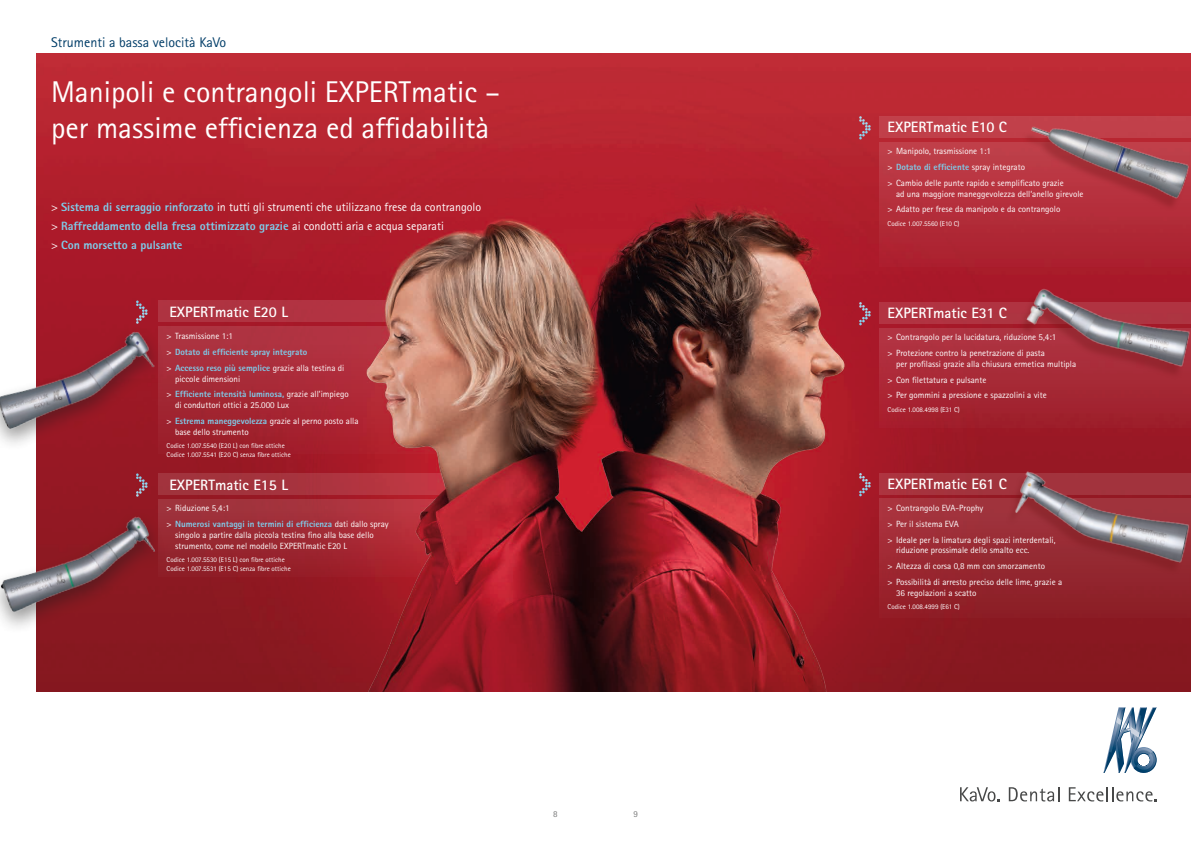
<style>
.page{position:relative;width:1191px;height:842px;background:#fff}
.page>*{position:absolute;margin:0;border:0;box-sizing:border-box;transform-origin:0 0}
.t1{font:30px/36px "Agfa Rotis Sans Serif";color:#fff}
.t2{font:700 15px "Agfa Rotis Sans Serif";color:#fff}
.t3{font:14px "Agfa Rotis Sans Serif";color:#003d68}
.t4{font:800 12px/19.4px "Agfa Rotis Sans Serif";color:#7fcdeb}
.t5{font:9px/15.8px "Agfa Rotis Sans Serif";color:#fff}
.t6{font:800 9px/15.8px "Agfa Rotis Sans Serif";color:#7fcdeb}
.t7{font:9px "Agfa Rotis Sans Serif";color:#777878}
.t8{font:7px/8.4px "Agfa Rotis Sans Serif";color:#fff}
.s1{font-weight:400;color:#fff}
.s2{font-weight:800;color:#7fcdeb}
</style>
<div class="page">
<img style="left:37px;top:54px;width:1154px;height:638px">
<svg style="left:1103px;top:707px;width:53px;height:66px"></svg>
<svg style="left:1008px;top:787px;width:51px;height:14px"></svg>
<svg style="left:1068px;top:787px;width:89px;height:14px"></svg>
<svg style="left:960px;top:787px;width:40px;height:14px"></svg>
<svg style="left:158px;top:300px;width:281px;height:22px;background:#b6444c"></svg>
<svg style="left:158px;top:326px;width:281px;height:128px;background:#b03c42"></svg>
<svg style="left:136px;top:300px;width:11px;height:21px"></svg>
<svg style="left:158px;top:473px;width:301px;height:22px;background:#aa353e"></svg>
<svg style="left:158px;top:499px;width:281px;height:77px;background:#a02832"></svg>
<svg style="left:136px;top:473px;width:11px;height:21px"></svg>
<img style="left:0;top:324px;width:169px;height:126px">
<div style="left:0;top:511px;width:169px;height:124px;background:#1c1b1a;opacity:.45"></div>
<img style="left:0;top:507px;width:163px;height:123px">
<div style="left:879px;top:473px;width:312px;height:21px;background:#a5333d"></div>
<div style="left:879px;top:499px;width:312px;height:119px;background:linear-gradient(to right,#9d2a33,#8a1f27)"></div>
<svg style="left:859px;top:473px;width:11px;height:20px"></svg>
<div style="left:1005px;top:476px;width:183px;height:100px;background:#93272f"></div>
<img style="left:1006px;top:466px;width:185px;height:100px">
<svg style="left:859px;top:302px;width:11px;height:20px"></svg>
<div style="left:879px;top:302px;width:312px;height:21px;background:#b03341"></div>
<div style="left:879px;top:328px;width:312px;height:99px;background:linear-gradient(to right,#ab2a38,#9f232e)"></div>
<div style="left:1016px;top:293px;width:172px;height:87px;background:#701416;opacity:.35"></div>
<img style="left:1020px;top:284px;width:171px;height:94px">
<div style="left:879px;top:116px;width:312px;height:21px;background:#c1404a"></div>
<div style="left:879px;top:142px;width:312px;height:124px;background:linear-gradient(to bottom,#c0414b,#aa1f2e)"></div>
<svg style="left:859px;top:116px;width:11px;height:21px"></svg>
<img style="left:1016px;top:126px;width:175px;height:97px">
<h3 class="t3" style="left:51px;top:34px;width:177px">Strumenti a bassa velocità KaVo</h3>
<h1 class="t1" style="left:51px;top:74px;width:450px">Manipoli e contrangoli EXPERTmatic – per massime efficienza ed affidabilità</h1>
<h3 class="t4" style="left:51px;top:197px;width:432px"><span class="s1">&gt;</span> Sistema di serraggio rinforzato <span class="s1">in tutti gli strumenti che utilizzano frese da contrangolo &gt;</span> Raffreddamento della fresa ottimizzato grazie <span class="s1">ai condotti aria e acqua separati<br>&gt;</span> Con morsetto a pulsante</h3>
<h2 class="t2" style="left:169px;top:302px;width:120px">EXPERTmatic E20 L</h2>
<p class="t6" style="left:167px;top:328px;width:179px"><span class="s1">&gt; Trasmissione 1:1<br>&gt;</span> Dotato di efficiente spray integrato<br><span class="s1">&gt;</span> Accesso reso più semplice <span class="s1">grazie alla testina di</span></p>
<p class="t5" style="left:167px;top:371px;width:184px;text-indent:9px">piccole dimensioni<br>&gt; <span class="s2">Efficiente intensità luminosa,</span> grazie all’impiego</p>
<p class="t5" style="left:167px;top:397px;width:193px;text-indent:9px">di conduttori ottici a 25.000 Lux<br>&gt; <span class="s2">Estrema maneggevolezza</span> grazie al perno posto alla</p>
<p class="t5" style="left:175px;top:424px;width:75px">base dello strumento</p>
<p class="t8" style="left:167px;top:442px;width:126px">Codice 1.007.5540 (E20 L) con fibre ottiche<br>Codice 1.007.5541 (E20 C) senza fibre ottiche</p>
<h2 class="t2" style="left:169px;top:475px;width:120px">EXPERTmatic E15 L</h2>
<p class="t6" style="left:167px;top:500px;width:224px"><span class="s1">&gt; Riduzione 5,4:1<br>&gt;</span> Numerosi vantaggi in termini di efficienza <span class="s1">dati dallo spray</span></p>
<p class="t5" style="left:175px;top:529px;width:200px;line-height:10.8px">singolo a partire dalla piccola testina fino alla base dello strumento, come nel modello EXPERTmatic E20 L</p>
<p class="t8" style="left:167px;top:556px;width:126px">Codice 1.007.5530 (E15 L) con fibre ottiche<br>Codice 1.007.5531 (E15 C) senza fibre ottiche</p>
<p class="t7" style="left:553px;top:809px;width:6px">8</p>
<p class="t7" style="left:633px;top:809px;width:6px">9</p>
<h2 class="t2" style="left:887px;top:118px;width:121px">EXPERTmatic E10 C</h2>
<p class="t5" style="left:887px;top:143px;width:178px">&gt; Manipolo, trasmissione 1:1<br>&gt; <span class="s2">Dotato di efficiente</span> spray integrato<br>&gt; Cambio delle punte rapido e semplificato grazie</p>
<p class="t5" style="left:887px;top:186px;width:197px;text-indent:9px">ad una maggiore maneggevolezza dell‘anello girevole &gt; Adatto per frese da manipolo e da contrangolo</p>
<p class="t8" style="left:887px;top:219px;width:73px">Codice 1.007.5560 (E10 C)</p>
<h2 class="t2" style="left:887px;top:304px;width:121px">EXPERTmatic E31 C</h2>
<p class="t5" style="left:887px;top:329px;width:170px">&gt; Contrangolo per la lucidatura, riduzione 5,4:1 &gt; Protezione contro la penetrazione di pasta</p>
<p class="t5" style="left:887px;top:356px;width:190px;text-indent:9px">per profilassi grazie alla chiusura ermetica multipla &gt; Con filettatura e pulsante<br>&gt; Per gommini a pressione e spazzolini a vite</p>
<p class="t8" style="left:887px;top:405px;width:74px">Codice 1.008.4998 (E31 C)</p>
<h2 class="t2" style="left:887px;top:475px;width:121px">EXPERTmatic E61 C</h2>
<p class="t5" style="left:887px;top:500px;width:169px">&gt; Contrangolo EVA-Prophy<br>&gt; Per il sistema EVA<br>&gt; Ideale per la limatura degli spazi interdentali,</p>
<p class="t5" style="left:887px;top:542px;width:176px;text-indent:9px">riduzione prossimale dello smalto ecc.<br>&gt; Altezza di corsa 0,8 mm con smorzamento<br>&gt; Possibilità di arresto preciso delle lime, grazie a</p>
<p class="t5" style="left:896px;top:585px;width:82px">36 regolazioni a scatto</p>
<p class="t8" style="left:887px;top:602px;width:74px">Codice 1.008.4999 (E61 C)</p>
</div>
